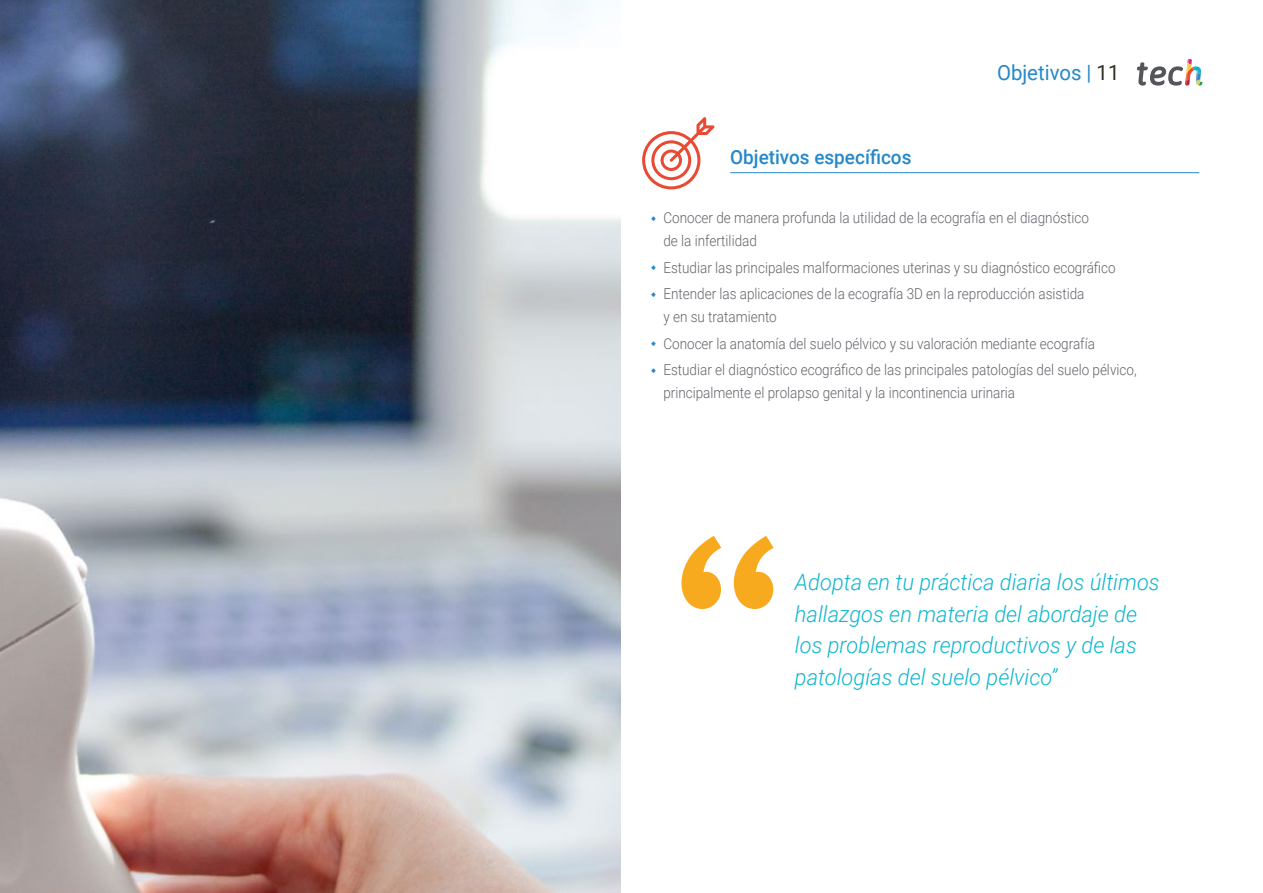
<style>
.page{position:relative;width:1263px;height:893px;background:#fff}
.page>*{position:absolute;margin:0;border:0;box-sizing:border-box;transform-origin:0 0}
.t1{font:italic 300 22.5px/31.5px "Roboto";color:#0fb6cf}
.t2{font:21px "Roboto";color:#2488c9}
.t3{font:500 19.5px "Roboto";color:#2488c9}
.t4{font:300 15px/26.7px "Roboto";color:#61646a;scale:.9 1}
.s1{color:#312e20}
</style>
<div class="page">
<hr style="left:730px;top:172px;width:469px;height:1px;background:#2488c9">
<svg style="left:642px;top:117px;width:72px;height:72px"></svg>
<svg style="left:681px;top:536px;width:93px;height:73px"></svg>
<img style="left:0;top:0;width:621px;height:893px">
<svg style="left:1137px;top:59px;width:65px;height:27px"></svg>
<h3 class="t3" style="left:730px;top:144px;width:183px">Objetivos específicos</h3>
<h2 class="t2" style="left:997px;top:57px;width:124px">Objetivos | <span class="s1">11</span></h2>
<p class="t4" style="left:663px;top:206px;width:474px;line-height:22.5px">Conocer de manera profunda la utilidad de la ecografía en el diagnóstico de la infertilidad</p>
<p class="t4" style="left:663px;top:253px;width:504px">Estudiar las principales malformaciones uterinas y su diagnóstico ecográfico<br>Entender las aplicaciones de la ecografía 3D en la reproducción asistida</p>
<p class="t4" style="left:663px;top:303px;width:527px">y en su tratamiento<br>Conocer la anatomía del suelo pélvico y su valoración mediante ecografía<br>Estudiar el diagnóstico ecográfico de las principales patologías del suelo pélvico,</p>
<p class="t4" style="left:663px;top:379px;width:392px">principalmente el prolapso genital y la incontinencia urinaria</p>
<h1 class="t1" style="left:795px;top:566px;width:366px">Adopta en tu práctica diaria los últimos hallazgos en materia del abordaje de los problemas reproductivos y de las patologías del suelo pélvico”</h1>
</div>
